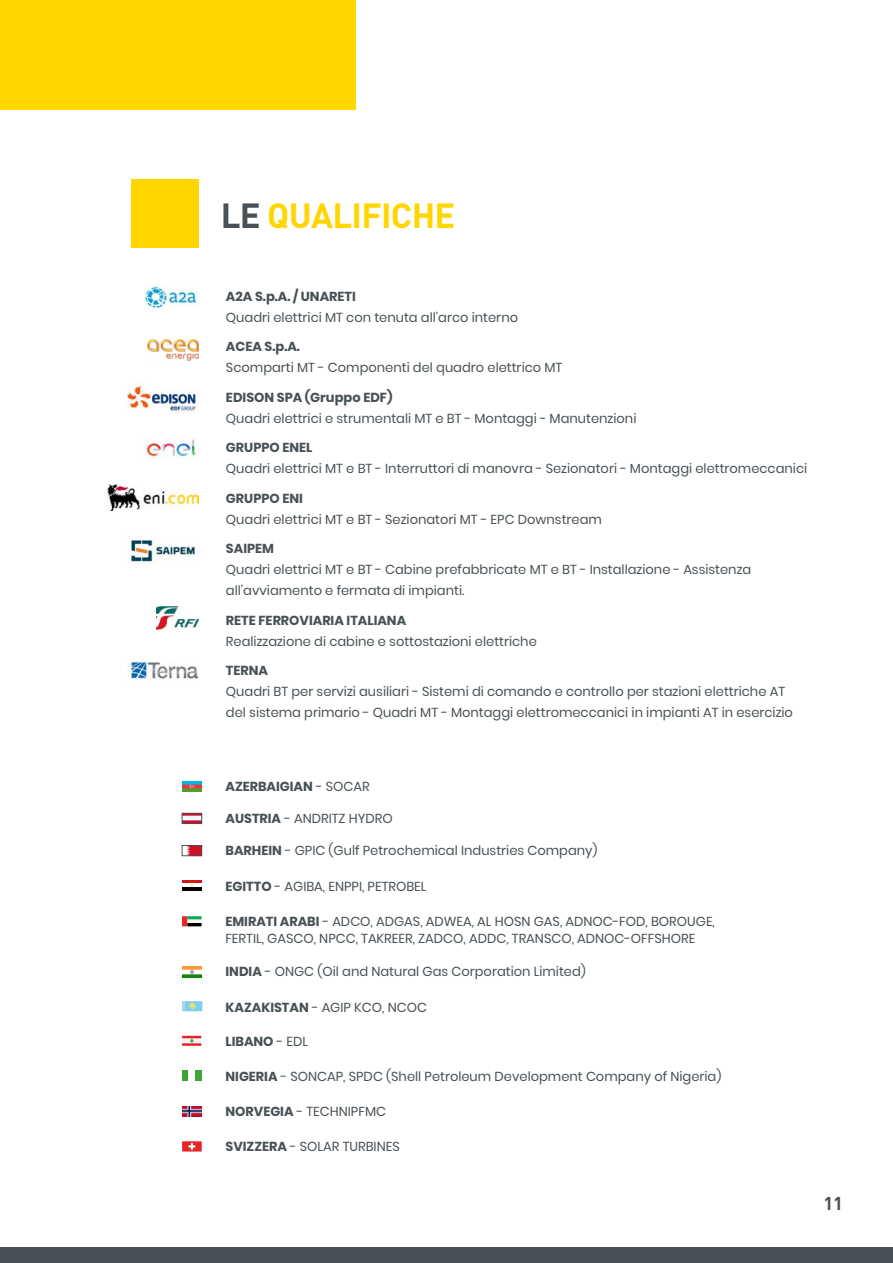
<style>
.page{position:relative;width:893px;height:1263px;background:#fff}
.page>*{position:absolute;margin:0;border:0;box-sizing:border-box;transform-origin:0 0}
.t1{font:700 34.5px "DIN";letter-spacing:-.02em;color:#ffd600}
.t2{font:700 18.3px "DIN";color:#485156}
.t3{font:13.05px/21px "Poppins";color:#485156}
.t4{font:700 13.05px "Poppins";color:#485156}
.s1{color:#485156}
.s2{font-weight:400}
.s3{font-weight:700}
</style>
<div class="page">
<div style="left:0;top:0;width:355px;height:109px;background:#ffd600"></div>
<img style="left:129px;top:539px;width:69px;height:25px">
<img style="left:143px;top:438px;width:54px;height:22px">
<img style="left:127px;top:383px;width:70px;height:31px">
<img style="left:144px;top:284px;width:53px;height:25px">
<img style="left:147px;top:340px;width:51px;height:21px">
<img style="left:106px;top:484px;width:92px;height:26px">
<img style="left:157px;top:606px;width:41px;height:23px">
<img style="left:128px;top:661px;width:71px;height:20px">
<div style="left:132px;top:179px;width:67px;height:68px;background:#ffd600"></div>
<svg style="left:182px;top:1001px;width:20px;height:10px"></svg>
<div style="left:182px;top:1070px;width:7px;height:11px;background:#3fa535"></div>
<div style="left:195px;top:1070px;width:7px;height:11px;background:#3fa535"></div>
<svg style="left:182px;top:1141px;width:20px;height:10px"></svg>
<svg style="left:182px;top:916px;width:20px;height:10px"></svg>
<svg style="left:182px;top:1036px;width:19px;height:10px"></svg>
<hr style="left:182px;top:880px;width:20px;height:3px;background:#cd1719">
<hr style="left:182px;top:887px;width:20px;height:3px;background:#000">
<img style="left:182px;top:781px;width:20px;height:10px">
<svg style="left:182px;top:845px;width:20px;height:11px"></svg>
<svg style="left:182px;top:813px;width:20px;height:11px"></svg>
<img style="left:182px;top:967px;width:20px;height:10px">
<img style="left:182px;top:1106px;width:20px;height:10px">
<div style="left:0;top:1247px;width:893px;height:16px;background:#485156"></div>
<h1 class="t1" style="left:221px;top:193px;width:236px"><span class="s1">LE</span> QUALIFICHE</h1>
<p class="t4" style="left:226px;top:289px;width:131px">A2A S.p.A. / UNARETI</p>
<p class="t3" style="left:226px;top:307px;width:294px">Quadri elettrici MT con tenuta all’arco interno</p>
<p class="t4" style="left:226px;top:339px;width:76px">ACEA S.p.A.</p>
<p class="t3" style="left:226px;top:357px;width:338px">Scomparti MT - Componenti del quadro elettrico MT</p>
<p class="t4" style="left:226px;top:390px;width:168px">EDISON SPA (Gruppo EDF)</p>
<p class="t3" style="left:226px;top:408px;width:412px">Quadri elettrici e strumentali MT e BT - Montaggi - Manutenzioni</p>
<p class="t4" style="left:226px;top:440px;width:88px">GRUPPO ENEL</p>
<p class="t3" style="left:226px;top:458px;width:583px">Quadri elettrici MT e BT - Interruttori di manovra - Sezionatori - Montaggi elettromeccanici</p>
<p class="t4" style="left:226px;top:491px;width:78px">GRUPPO ENI</p>
<p class="t3" style="left:226px;top:509px;width:377px">Quadri elettrici MT e BT - Sezionatori MT - EPC Downstream</p>
<p class="t4" style="left:226px;top:541px;width:50px">SAIPEM</p>
<p class="t3" style="left:226px;top:559px;width:527px">Quadri elettrici MT e BT - Cabine prefabbricate MT e BT - Installazione - Assistenza all’avviamento e fermata di impianti.</p>
<p class="t4" style="left:226px;top:613px;width:182px">RETE FERROVIARIA ITALIANA</p>
<p class="t3" style="left:226px;top:631px;width:312px">Realizzazione di cabine e sottostazioni elettriche</p>
<p class="t4" style="left:226px;top:663px;width:44px">TERNA</p>
<p class="t3" style="left:226px;top:681px;width:568px">Quadri BT per servizi ausiliari - Sistemi di comando e controllo per stazioni elettriche AT del sistema primario - Quadri MT - Montaggi elettromeccanici in impianti AT in esercizio</p>
<p class="t4" style="left:226px;top:779px;width:146px">AZERBAIGIAN <span class="s2">- SOCAR</span></p>
<p class="t3" style="left:226px;top:808px;width:169px"><span class="s3">AUSTRIA</span> - ANDRITZ HYDRO</p>
<p class="t3" style="left:226px;top:840px;width:374px"><span class="s3">BARHEIN</span> - GPIC (Gulf Petrochemical Industries Company)</p>
<p class="t3" style="left:226px;top:875px;width:203px"><span class="s3">EGITTO</span> - AGIBA, ENPPI, PETROBEL</p>
<p class="t3" style="left:225px;top:913px;width:491px;line-height:16.5px"><span class="s3">EMIRATI ARABI</span> - ADCO, ADGAS, ADWEA, AL HOSN GAS, ADNOC-FOD, BOROUGE,<br>FERTIL, GASCO, NPCC, TAKREER, ZADCO, ADDC, TRANSCO, ADNOC-OFFSHORE</p>
<p class="t3" style="left:226px;top:961px;width:362px"><span class="s3">INDIA</span> - ONGC (Oil and Natural Gas Corporation Limited)</p>
<p class="t3" style="left:226px;top:997px;width:203px"><span class="s3">KAZAKISTAN</span> - AGIP KCO, NCOC</p>
<p class="t4" style="left:226px;top:1034px;width:84px">LIBANO <span class="s2">- EDL</span></p>
<p class="t3" style="left:226px;top:1066px;width:497px"><span class="s3">NIGERIA</span> - SONCAP, SPDC (Shell Petroleum Development Company of Nigeria)</p>
<p class="t3" style="left:226px;top:1101px;width:162px"><span class="s3">NORVEGIA</span> - TECHNIPFMC</p>
<p class="t3" style="left:226px;top:1136px;width:176px"><span class="s3">SVIZZERA</span> - SOLAR TURBINES</p>
<h2 class="t2" style="left:823px;top:1191px;width:21px">11</h2>
</div>
